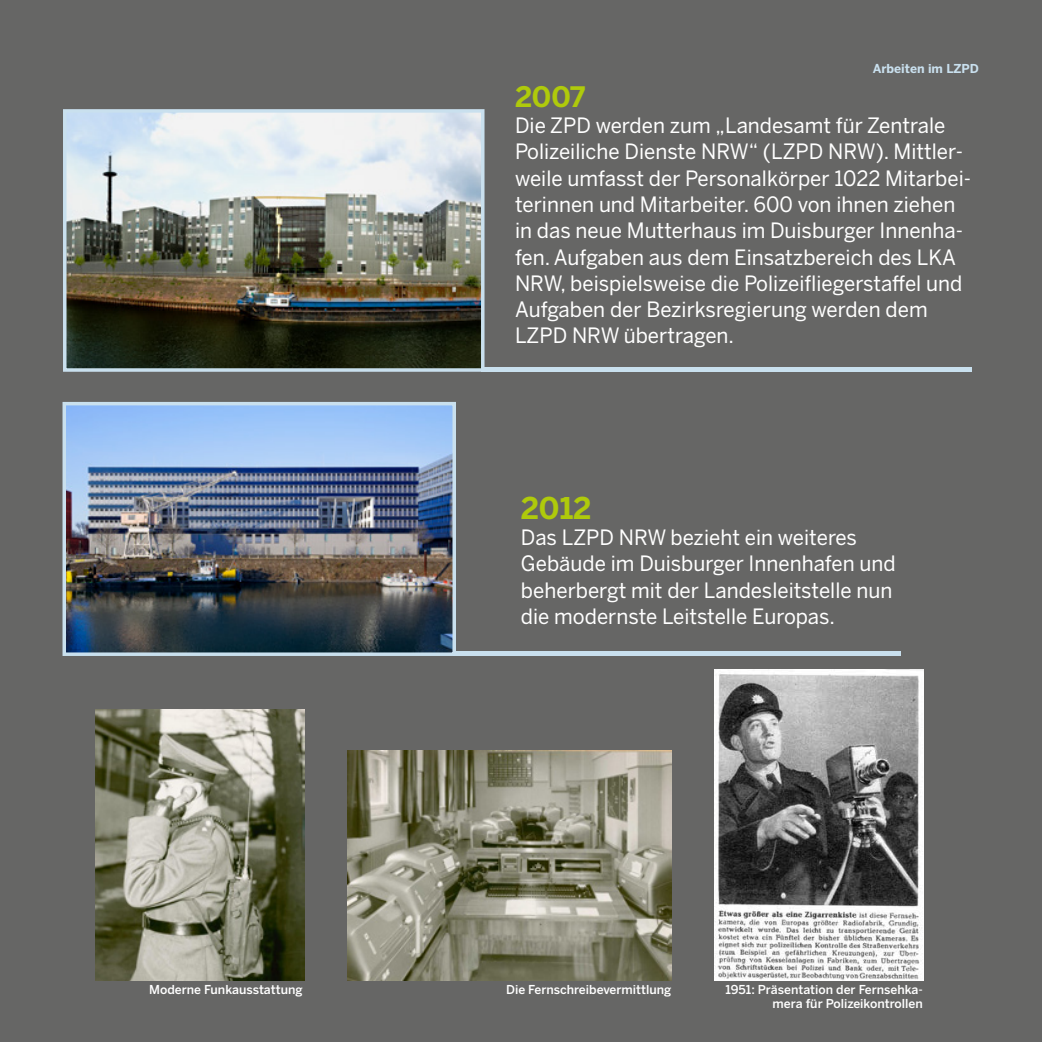
<style>
.page{position:relative;width:1042px;height:1042px;background:#666665}
.page>*{position:absolute;margin:0;border:0;box-sizing:border-box;transform-origin:0 0}
.t1{font:700 29.75px "Benton Sans";color:#afca0b}
.t2{font:700 28px "Benton Sans";color:#afca0b}
.t3{font:21px/26.2px "Benton Sans";color:#fff}
.t4{font:500 12.25px/14px "Benton Sans";color:#fff;text-align:right}
.t5{font:700 12.25px "Benton Sans";color:#c9e0ee}
</style>
<div class="page">
<img style="left:68px;top:114px;width:411px;height:253px">
<div style="left:63px;top:109px;width:421px;height:263px;border:4px solid #c9e0ee"></div>
<img style="left:68px;top:407px;width:383px;height:244px">
<div style="left:63px;top:402px;width:393px;height:254px;border:4px solid #c9e0ee"></div>
<img style="left:714px;top:670px;width:209px;height:310px">
<img style="left:347px;top:751px;width:324px;height:229px">
<div style="left:481px;top:367px;width:490px;height:5px;background:#c9e0ee"></div>
<div style="left:453px;top:651px;width:448px;height:5px;background:#c9e0ee"></div>
<img style="left:96px;top:709px;width:208px;height:271px">
<p class="t4" style="left:149px;top:982px;width:155px">Moderne Funkausstattung</p>
<p class="t5" style="left:872px;top:61px;width:108px">Arbeiten im LZPD</p>
<h2 class="t2" style="left:515px;top:80px;width:72px">2007</h2>
<p class="t3" style="left:515px;top:112px;width:457px">Die ZPD werden zum „Landesamt für Zentrale Polizeiliche Dienste NRW“ (LZPD NRW). Mittler&shy;weile umfasst der Personalkörper 1022 Mitarbei&shy;terinnen und Mitarbeiter. 600 von ihnen ziehen in das neue Mutterhaus im Duisburger Innenha&shy;fen. Aufgaben aus dem Einsatzbereich des LKA NRW, beispielsweise die Polizeifliegerstaffel und Aufgaben der Bezirksregierung werden dem LZPD NRW übertragen.</p>
<h1 class="t1" style="left:521px;top:490px;width:72px">2012</h1>
<p class="t3" style="left:521px;top:524px;width:376px">Das LZPD NRW bezieht ein weiteres Gebäude im Duisburger Innenhafen und beherbergt mit der Landesleitstelle nun die modernste Leitstelle Europas.</p>
<p class="t4" style="left:506px;top:982px;width:167px">Die Fernschreibevermittlung</p>
<p class="t4" style="left:725px;top:982px;width:199px">1951: Präsentation der Fernsehka&shy;mera für Polizeikontrollen</p>
</div>
